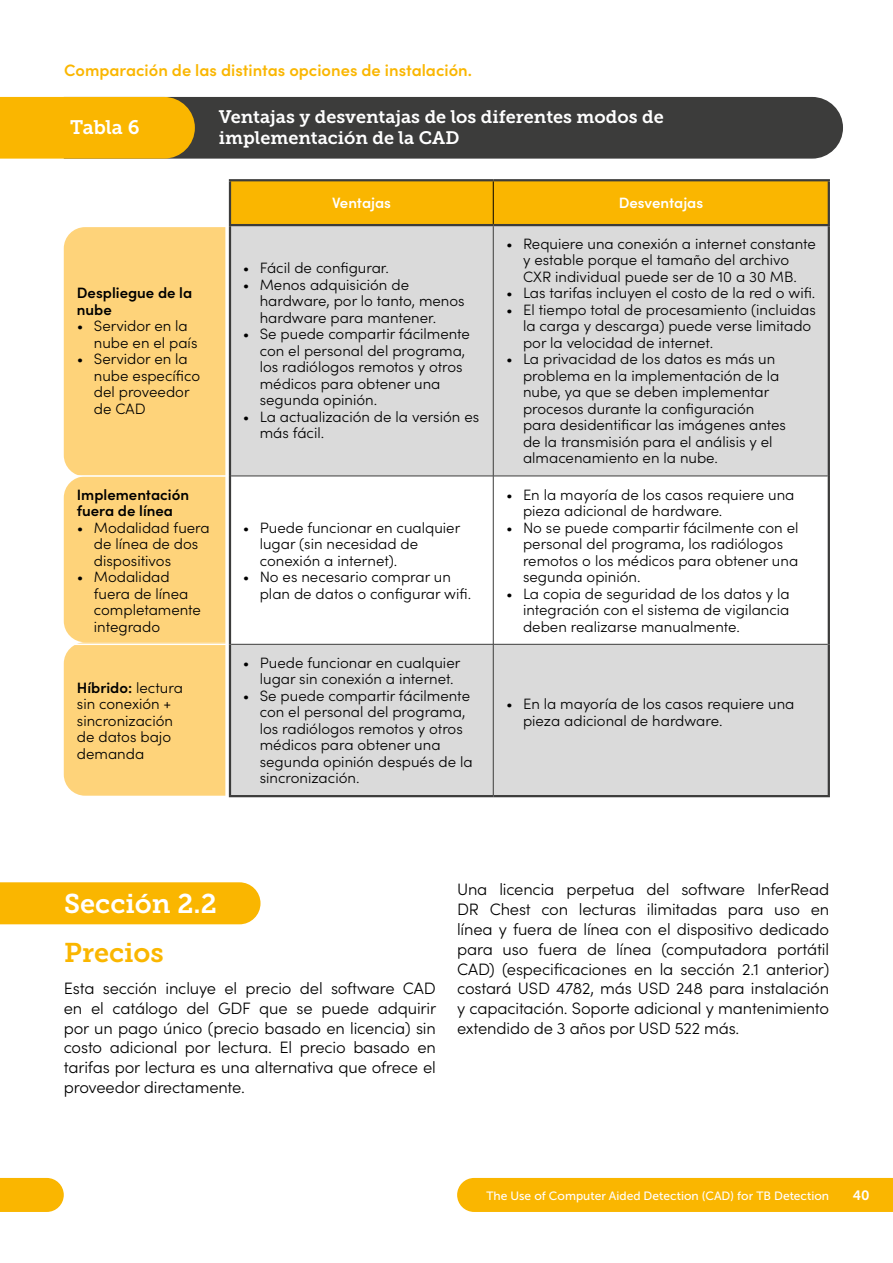
<style>
.page{position:relative;width:893px;height:1263px;background:#fff}
.page>*{position:absolute;margin:0;border:0;box-sizing:border-box;transform-origin:0 0}
.t1{font:27px "Museo Slab 700";color:#fff}
.t2{font:27px "Museo Slab 700";color:#fab600}
.t3{font:19.5px "Museo Slab 700";color:#fff}
.t4{font:18px/21.6px "Museo Slab 700";color:#fff}
.t5{font:300 16.5px/19.8px "Sofia Pro";letter-spacing:-.01em;color:#000;text-align:justify}
.t6{font:600 16.5px "Sofia Pro";color:#fab600}
.t7{font:300 15px/16.5px "Sofia Pro";color:#000}
.t8{font:600 15px/16.5px "Sofia Pro";color:#000}
.t9{font:600 15px "Sofia Pro";color:#fff}
.t10{font:13.5px "Museo Sans 700";color:#fff}
.t11{font:12px "Museo Sans 500";color:#fff}
.s1{font-weight:600}
</style>
<div class="page">
<div style="left:457px;top:1178px;width:436px;height:34px;background:#fab600"></div>
<svg style="left:0;top:1178px;width:64px;height:34px;background:#faba0f"></svg>
<div style="left:0;top:882px;width:260px;height:42px;background:#fab600"></div>
<div style="left:195px;top:97px;width:648px;height:62px;background:#3c3c3b"></div>
<div style="left:0;top:97px;width:195px;height:62px;background:#fab600"></div>
<svg style="left:64px;top:180px;width:764px;height:616px;background:#fcd06c"></svg>
<svg style="left:231px;top:226px;width:597px;height:569px;fill:#dadada"></svg>
<hr style="left:493px;top:181px;width:1px;height:43px;background:#000">
<hr style="left:493px;top:226px;width:1px;height:250px;background:#3c3c3b">
<hr style="left:231px;top:476px;width:262px;height:1px;background:#3c3c3b">
<hr style="left:493px;top:476px;width:335px;height:1px;background:#3c3c3b">
<hr style="left:493px;top:476px;width:1px;height:168px;background:#3c3c3b">
<hr style="left:231px;top:644px;width:262px;height:1px;background:#3c3c3b">
<hr style="left:493px;top:644px;width:335px;height:1px;background:#3c3c3b">
<hr style="left:493px;top:644px;width:1px;height:151px;background:#3c3c3b">
<hr style="left:64px;top:475px;width:165px;height:2px;background:#fff">
<hr style="left:64px;top:643px;width:165px;height:2px;background:#fff">
<hr style="left:229px;top:226px;width:2px;height:250px;background:#3c3c3b">
<hr style="left:828px;top:226px;width:2px;height:250px;background:#3c3c3b">
<hr style="left:229px;top:476px;width:2px;height:168px;background:#3c3c3b">
<hr style="left:828px;top:476px;width:2px;height:168px;background:#3c3c3b">
<hr style="left:229px;top:644px;width:2px;height:151px;background:#3c3c3b">
<hr style="left:828px;top:644px;width:2px;height:151px;background:#3c3c3b">
<hr style="left:229px;top:795px;width:264px;height:2px;background:#3c3c3b">
<hr style="left:493px;top:795px;width:337px;height:2px;background:#3c3c3b">
<hr style="left:229px;top:179px;width:264px;height:2px;background:#3c3c3b">
<hr style="left:229px;top:181px;width:2px;height:43px;background:#3c3c3b">
<hr style="left:493px;top:179px;width:337px;height:2px;background:#3c3c3b">
<hr style="left:828px;top:181px;width:2px;height:43px;background:#3c3c3b">
<hr style="left:229px;top:224px;width:264px;height:2px;background:#3c3c3b">
<hr style="left:493px;top:224px;width:337px;height:2px;background:#3c3c3b">
<p class="t6" style="left:64px;top:57px;width:409px">Comparación de las distintas opciones de instalación.</p>
<h2 class="t3" style="left:70px;top:116px;width:71px">Tabla 6</h2>
<p class="t4" style="left:219px;top:106px;width:446px">Ventajas y desventajas de los diferentes modos de implementación de la CAD</p>
<p class="t8" style="left:77px;top:284px;width:117px">Despliegue de la nube</p>
<p class="t7" style="left:94px;top:317px;width:105px;text-indent:-17px">• Servidor en la nube en el país</p>
<p class="t7" style="left:94px;top:350px;width:108px;text-indent:-17px">• Servidor en la nube específico del proveedor de CAD</p>
<p class="t8" style="left:77px;top:485px;width:114px">Implementación fuera de línea</p>
<p class="t7" style="left:94px;top:518px;width:117px;text-indent:-17px">• Modalidad fuera de línea de dos dispositivos</p>
<p class="t7" style="left:94px;top:568px;width:109px;text-indent:-17px">• Modalidad fuera de línea completamente integrado</p>
<p class="t7" style="left:77px;top:678px;width:108px"><span class="s1">Híbrido:</span> lectura sin conexión + sincronización de datos bajo demanda</p>
<p class="t9" style="left:332px;top:191px;width:60px">Ventajas</p>
<p class="t9" style="left:619px;top:191px;width:86px">Desventajas</p>
<p class="t7" style="left:243px;top:259px;width:148px">• Fácil de configurar.</p>
<p class="t7" style="left:260px;top:276px;width:206px;text-indent:-17px">• Menos adquisición de hardware, por lo tanto, menos hardware para mantener.</p>
<p class="t7" style="left:260px;top:325px;width:212px;text-indent:-17px">• Se puede compartir fácilmente con el personal del programa, los radiólogos remotos y otros médicos para obtener una segunda opinión.</p>
<p class="t7" style="left:260px;top:408px;width:221px;text-indent:-17px">• La actualización de la versión es más fácil.</p>
<p class="t7" style="left:260px;top:518px;width:202px;text-indent:-17px">• Puede funcionar en cualquier lugar (sin necesidad de conexión a internet).</p>
<p class="t7" style="left:260px;top:568px;width:213px;text-indent:-17px">• No es necesario comprar un plan de datos o configurar wifi.</p>
<p class="t7" style="left:523px;top:234px;width:295px;text-indent:-17px">• Requiere una conexión a internet constante y estable porque el tamaño del archivo<br>CXR individual puede ser de 10 a 30 MB.</p>
<p class="t7" style="left:506px;top:284px;width:311px">• Las tarifas incluyen el costo de la red o wifi.</p>
<p class="t7" style="left:523px;top:300px;width:294px;text-indent:-17px">• El tiempo total de procesamiento (incluidas la carga y descarga) puede verse limitado por la velocidad de internet.</p>
<p class="t7" style="left:523px;top:350px;width:264px;text-indent:-17px">• La privacidad de los datos es más un problema en la implementación de la nube, ya que se deben implementar procesos durante la configuración para desidentificar las imágenes antes de la transmisión para el análisis y el almacenamiento en la nube.</p>
<p class="t7" style="left:523px;top:485px;width:273px;text-indent:-17px">• En la mayoría de los casos requiere una pieza adicional de hardware.</p>
<p class="t7" style="left:523px;top:518px;width:277px;text-indent:-17px">• No se puede compartir fácilmente con el personal del programa, los radiólogos remotos o los médicos para obtener una segunda opinión.</p>
<p class="t7" style="left:523px;top:584px;width:268px;text-align:justify;text-indent:-17px">• La copia de seguridad de los datos y la integración con el sistema de vigilancia deben realizarse manualmente.</p>
<p class="t7" style="left:260px;top:653px;width:202px;text-indent:-17px">• Puede funcionar en cualquier lugar sin conexión a internet.</p>
<p class="t7" style="left:260px;top:686px;width:214px;text-indent:-17px">• Se puede compartir fácilmente con el personal del programa, los radiólogos remotos y otros médicos para obtener una segunda opinión después de la sincronización.</p>
<p class="t7" style="left:523px;top:695px;width:273px;text-indent:-17px">• En la mayoría de los casos requiere una pieza adicional de hardware.</p>
<h1 class="t1" style="left:64px;top:888px;width:154px">Sección 2.2</h1>
<h1 class="t2" style="left:64px;top:938px;width:101px">Precios</h1>
<p class="t5" style="left:64px;top:977px;width:374px">Esta sección incluye el precio del software CAD en el catálogo del GDF que se puede adquirir por un pago único (precio basado en licencia) sin costo adicional por lectura. El precio basado en tarifas por lectura es una alternativa que ofrece el proveedor directamente.</p>
<p class="t5" style="left:457px;top:879px;width:374px">Una licencia perpetua del software InferRead DR Chest con lecturas ilimitadas para uso en línea y fuera de línea con el dispositivo dedicado para uso fuera de línea (computadora portátil CAD) (especificaciones en la sección 2.1 anterior) costará USD 4782, más USD 248 para instalación y capacitación. Soporte adicional y mantenimiento extendido de 3 años por USD 522 más.</p>
<p class="t11" style="left:538px;top:1188px;width:293px">Software CAD y consideraciones de implementación</p>
<p class="t10" style="left:853px;top:1188px;width:18px">40</p>
<p class="t11" style="left:486px;top:1189px;width:337px">The Use of Computer Aided Det ction (CAD) for TB Detect o</p>
</div>
